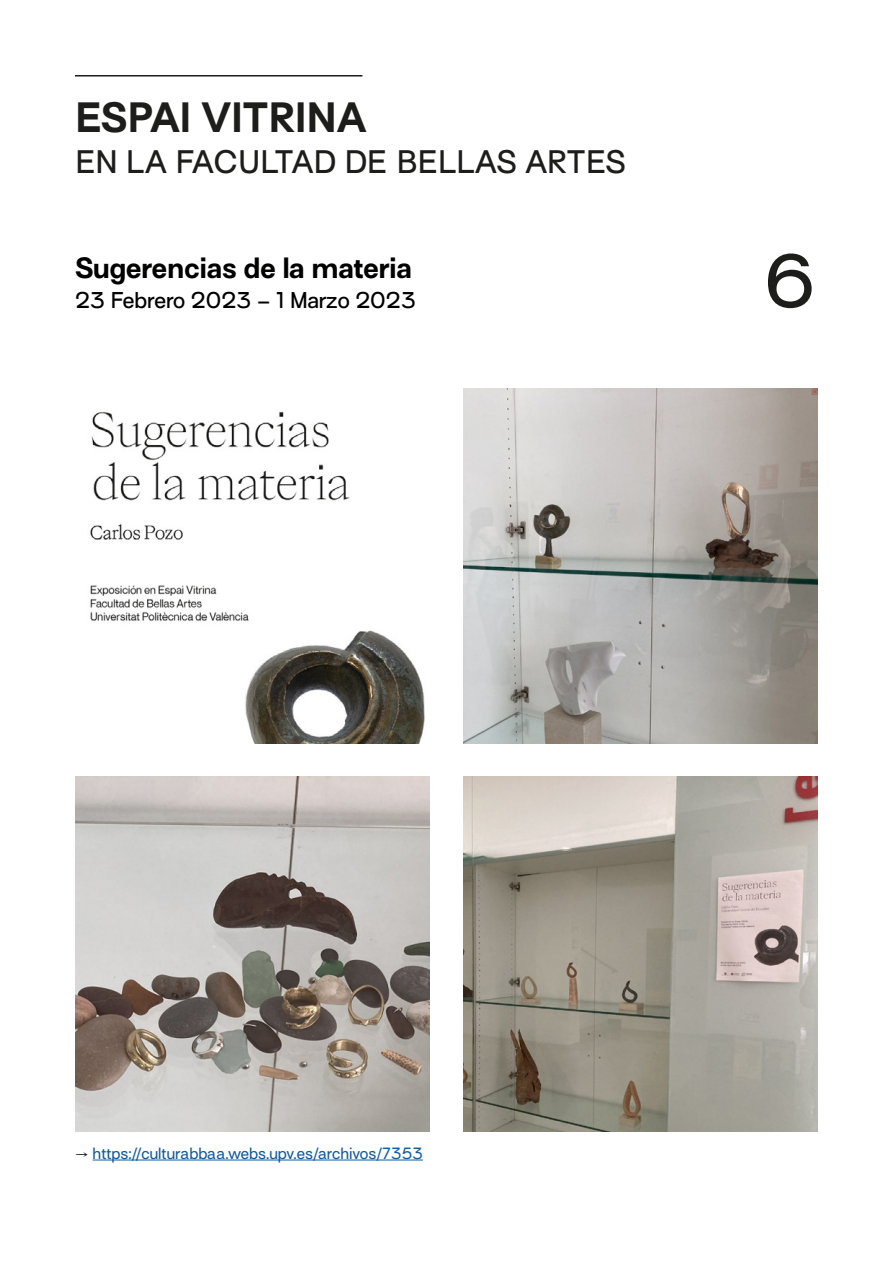
<style>
.page{position:relative;width:893px;height:1263px;background:#fff}
.page>*{position:absolute;margin:0;border:0;box-sizing:border-box;transform-origin:0 0}
.t1{font:500 69px "AT Surt";color:#1d1d1b}
.t2{font:700 39px "AT Surt";color:#1d1d1b}
.t3{font:500 30px "AT Surt";letter-spacing:-.03em;color:#1d1d1b}
.t4{font:700 27px "AT Surt";color:#010100}
.t5{font:500 21px "AT Surt";color:#010100}
.t6{font:15px "AT Surt";color:#155c9b}
.s1{color:#1d1d1b}
</style>
<div class="page">
<img style="left:75px;top:777px;width:355px;height:355px">
<img style="left:463px;top:777px;width:355px;height:355px">
<hr style="left:75px;top:75px;width:287px;height:2px;background:#1d1d1b">
<hr style="left:93px;top:1159px;width:330px;height:1px;background:#155c9b">
<img style="left:463px;top:389px;width:355px;height:355px">
<img style="left:90px;top:411px;width:335px;height:333px">
<h2 class="t2" style="left:75px;top:93px;width:294px">ESPAI VITRINA</h2>
<h3 class="t3" style="left:75px;top:142px;width:552px">EN LA FACULTAD DE BELLAS ARTES</h3>
<h3 class="t4" style="left:75px;top:250px;width:339px">Sugerencias de la materia</h3>
<h3 class="t5" style="left:75px;top:286px;width:342px">23 Febrero 2023 – 1 Marzo 2023</h3>
<h1 class="t1" style="left:766px;top:237px;width:53px">6</h1>
<p class="t6" style="left:75px;top:1143px;width:349px"><span class="s1">→</span> https://culturabbaa.webs.upv.es/archivos/7353</p>
</div>
